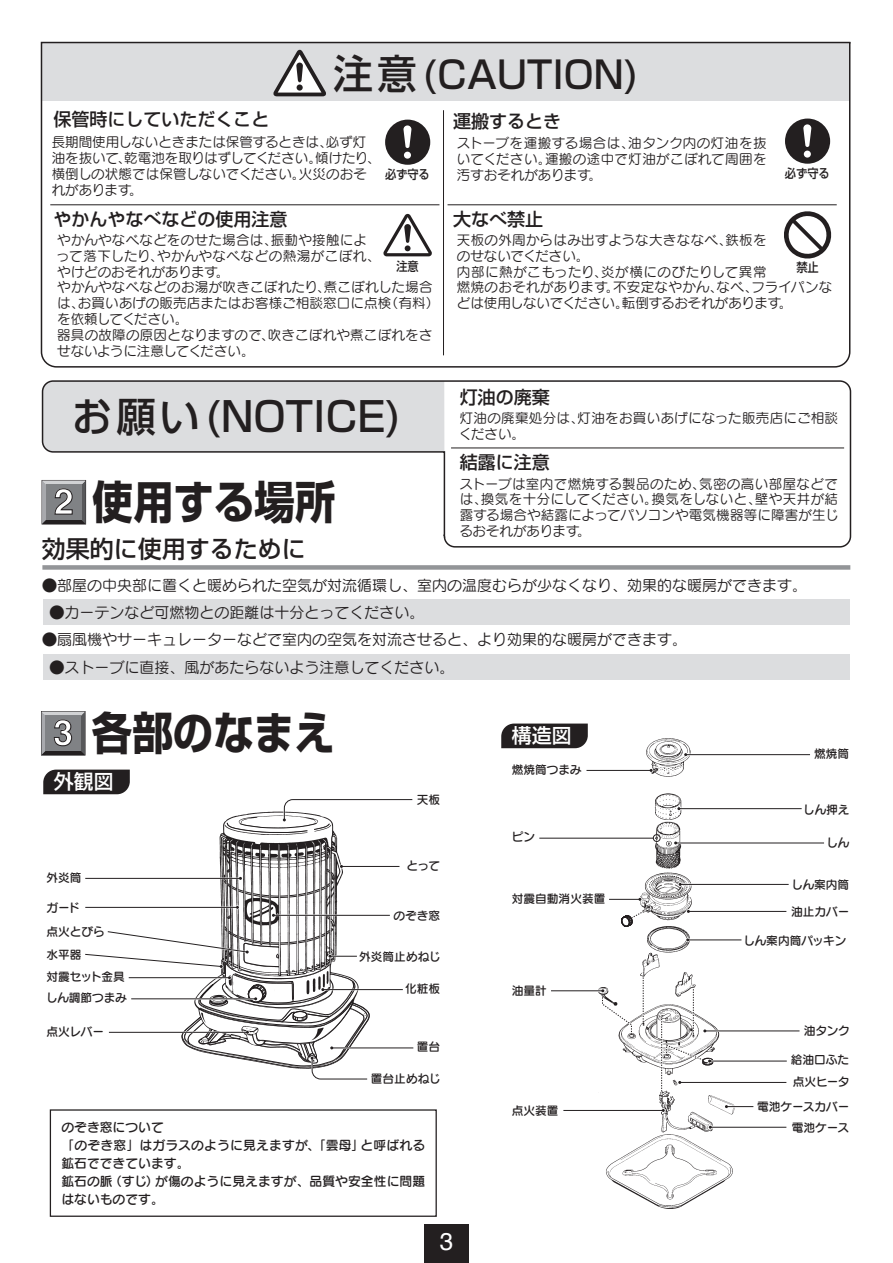
<style>
.page{position:relative;width:893px;height:1263px;background:#fff}
.page>*{position:absolute;margin:0;border:0;box-sizing:border-box;transform-origin:0 0}
.t1{font:700 45px "Shin Go Pr 6";color:#231f20;scale:.9 1}
.t2{font:500 40.5px "Shin Go Pr 6";color:#231f20}
.t3{font:500 37.5px "Shin Go Pr 6";color:#231f20}
.t4{font:24.3px "Helvetica";color:#fff}
.t5{font:500 24px "Shin Go Pr 6";color:#231f20}
.t6{font:500 19.95px "Shin Go Pr 6";color:#fff}
.t7{font:500 18px "Shin Go Pr 6";color:#231f20}
.t8{font:15px "Seurat Pro M";color:#231f20}
.t9{font:13.5px/15.9px "Seurat Pro M";letter-spacing:.015em;color:#231f20}
.t10{font:12.75px/18.1px "Seurat Pro DB";letter-spacing:.005em;color:#231f20}
.t11{font:500 12.45px "Shin Go Pr 6";color:#231f20;scale:.9 1}
.t12{font:11.7px/21.5px "Seurat Pro DB";color:#231f20}
.s1{font-size:40.5px}
.s2{font-family:"Helvetica";font-size:35.55px;color:#fff}
</style>
<div class="page">
<img style="left:219px;top:821px;width:154px;height:170px">
<img style="left:591px;top:738px;width:144px;height:471px">
<svg style="left:501px;top:723px;width:87px;height:25px;background:#302c2d"></svg>
<hr style="left:539px;top:838px;width:115px;height:1px;background:#231f20">
<svg style="left:642px;top:977px;width:2px;height:45px"></svg>
<div style="left:723px;top:1039px;width:10px;height:12px;background:#fff"></div>
<div style="left:604px;top:1024px;width:10px;height:11px;background:#fff"></div>
<div style="left:658px;top:989px;width:8px;height:11px;background:#fff"></div>
<div style="left:702px;top:894px;width:18px;height:11px;background:#fff"></div>
<div style="left:688px;top:961px;width:18px;height:11px;background:#fff"></div>
<div style="left:627px;top:946px;width:19px;height:11px;background:#fff"></div>
<div style="left:653px;top:834px;width:7px;height:8px;border:1px solid #231f20;border-radius:50%"></div>
<svg style="left:621px;top:912px;width:21px;height:15px"></svg>
<hr style="left:686px;top:753px;width:124px;height:3px;background:#fff">
<svg style="left:683px;top:752px;width:5px;height:5px"></svg>
<hr style="left:686px;top:754px;width:124px;height:1px;background:#231f20">
<hr style="left:679px;top:807px;width:123px;height:3px;background:#fff">
<svg style="left:677px;top:806px;width:4px;height:5px"></svg>
<hr style="left:679px;top:808px;width:123px;height:1px;background:#231f20">
<hr style="left:676px;top:842px;width:148px;height:2px;background:#fff">
<svg style="left:673px;top:841px;width:5px;height:4px"></svg>
<hr style="left:676px;top:843px;width:148px;height:1px;background:#231f20">
<hr style="left:680px;top:883px;width:109px;height:2px;background:#fff">
<svg style="left:678px;top:882px;width:4px;height:5px"></svg>
<hr style="left:680px;top:884px;width:109px;height:1px;background:#231f20">
<hr style="left:688px;top:910px;width:97px;height:2px;background:#fff">
<svg style="left:686px;top:909px;width:5px;height:5px"></svg>
<hr style="left:688px;top:911px;width:98px;height:1px;background:#231f20">
<hr style="left:705px;top:1030px;width:91px;height:2px;background:#fff">
<hr style="left:705px;top:1030px;width:94px;height:1px;background:#231f20">
<hr style="left:710px;top:1060px;width:68px;height:2px;background:#fff">
<hr style="left:710px;top:1061px;width:77px;height:1px;background:#231f20">
<svg style="left:724px;top:1104px;width:29px;height:5px"></svg>
<hr style="left:710px;top:1126px;width:73px;height:2px;background:#fff">
<svg style="left:708px;top:1125px;width:4px;height:4px"></svg>
<hr style="left:710px;top:1127px;width:76px;height:1px;background:#231f20">
<hr style="left:605px;top:1109px;width:58px;height:2px;background:#fff">
<svg style="left:661px;top:1108px;width:4px;height:5px"></svg>
<hr style="left:563px;top:1110px;width:100px;height:1px;background:#231f20">
<hr style="left:560px;top:990px;width:43px;height:2px;background:#fff">
<svg style="left:601px;top:988px;width:33px;height:46px"></svg>
<hr style="left:551px;top:990px;width:52px;height:1px;background:#231f20">
<hr style="left:609px;top:898px;width:31px;height:2px;background:#fff">
<svg style="left:638px;top:897px;width:4px;height:4px"></svg>
<hr style="left:609px;top:899px;width:31px;height:1px;background:#231f20">
<hr style="left:586px;top:769px;width:65px;height:2px;background:#fff">
<svg style="left:649px;top:768px;width:4px;height:5px"></svg>
<hr style="left:586px;top:770px;width:65px;height:1px;background:#231f20">
<hr style="left:680px;top:1081px;width:106px;height:2px;background:#fff">
<svg style="left:661px;top:988px;width:52px;height:103px"></svg>
<hr style="left:680px;top:1082px;width:106px;height:1px;background:#231f20">
<hr style="left:688px;top:939px;width:53px;height:2px;background:#fff">
<svg style="left:685px;top:938px;width:5px;height:4px"></svg>
<hr style="left:688px;top:939px;width:53px;height:1px;background:#231f20">
<div style="left:43px;top:654px;width:807px;height:25px;background:#dcdddf"></div>
<div style="left:43px;top:599px;width:807px;height:26px;background:#dcdddf"></div>
<div style="left:42px;top:565px;width:808px;height:5px;background:#939598"></div>
<svg style="left:41px;top:711px;width:44px;height:44px;background:#757679"></svg>
<svg style="left:40px;top:41px;width:811px;height:327px"></svg>
<svg style="left:41px;top:380px;width:811px;height:168px"></svg>
<div style="left:424px;top:1225px;width:45px;height:38px;background:#231f20"></div>
<hr style="left:448px;top:204px;width:389px;height:1px;background:#231f20">
<hr style="left:50px;top:204px;width:389px;height:1px;background:#231f20">
<div style="left:385px;top:120px;width:45px;height:45px;background:#231f20;border-radius:50%"></div>
<svg style="left:380px;top:125px;width:55px;height:62px"></svg>
<div style="left:785px;top:119px;width:45px;height:45px;background:#231f20;border-radius:50%"></div>
<svg style="left:779px;top:124px;width:56px;height:62px"></svg>
<svg style="left:383px;top:214px;width:49px;height:42px"></svg>
<div style="left:43px;top:770px;width:87px;height:24px;background:#231f20"></div>
<hr style="left:341px;top:866px;width:58px;height:1px;background:#231f20">
<hr style="left:273px;top:914px;width:117px;height:2px;background:#fff">
<hr style="left:273px;top:915px;width:117px;height:1px;background:#231f20">
<hr style="left:323px;top:989px;width:80px;height:1px;background:#231f20">
<hr style="left:332px;top:1047px;width:81px;height:1px;background:#231f20">
<hr style="left:85px;top:877px;width:155px;height:2px;background:#fff">
<svg style="left:223px;top:864px;width:121px;height:34px"></svg>
<hr style="left:85px;top:878px;width:155px;height:1px;background:#231f20">
<svg style="left:226px;top:799px;width:187px;height:34px"></svg>
<svg style="left:85px;top:905px;width:285px;height:175px"></svg>
<hr style="left:131px;top:998px;width:124px;height:1px;background:#231f20">
<div style="left:50px;top:1109px;width:387px;height:108px;border:1px solid #231f20"></div>
<p class="t3" style="left:334px;top:44px;width:308px"><span class="s1">注意</span>(CAUTION)</p>
<p class="t7" style="left:53px;top:105px;width:217px">保管時にしていただくこと</p>
<p class="t9" style="left:52px;top:134px;width:330px">長期間使用しないときまたは保管するときは、必ず灯油を抜いて、乾電池を取りはずしてください。傾けたり、横倒しの状態では保管しないでください。火災のおそれがあります。</p>
<p class="t7" style="left:453px;top:107px;width:109px">運搬するとき</p>
<p class="t9" style="left:457px;top:135px;width:311px">ストーブを運搬する場合は、油タンク内の灯油を抜いてください。運搬の途中で灯油がこぼれて周囲を</p>
<p class="t11" style="left:385px;top:164px;width:51px">必ず守る</p>
<p class="t9" style="left:457px;top:167px;width:146px">汚すおそれがあります。</p>
<p class="t11" style="left:785px;top:163px;width:51px">必ず守る</p>
<p class="t7" style="left:53px;top:204px;width:235px">やかんやなべなどの使用注意</p>
<p class="t9" style="left:56px;top:231px;width:385px">やかんやなべなどをのせた場合は、振動や接触によ<br>って落下したり、やかんやなべなどの熱湯がこぼれ、<br>やけどのおそれがあります。<br>やかんやなべなどのお湯が吹きこぼれたり、煮こぼれした場合は、お買いあげの販売店またはお客様ご相談窓口に点検（有料）を依頼してください。<br>器具の故障の原因となりますので、吹きこぼれや煮こぼれをさせないように注意してください。</p>
<p class="t11" style="left:396px;top:256px;width:26px">注意</p>
<p class="t7" style="left:453px;top:204px;width:91px">大なべ禁止</p>
<p class="t9" style="left:457px;top:231px;width:377px">天板の外周からはみ出すような大きななべ、鉄板を<br>のせないでください。<br>内部に熱がこもったり、炎が横にのびたりして異常<br>燃焼のおそれがあります。不安定なやかん、なべ、フライパンなどは使用しないでください。転倒するおそれがあります。</p>
<p class="t11" style="left:796px;top:257px;width:26px">禁止</p>
<p class="t7" style="left:460px;top:382px;width:91px">灯油の廃棄</p>
<p class="t9" style="left:459px;top:410px;width:381px">灯油の廃棄処分は、灯油をお買いあげになった販売店にご相談ください。</p>
<p class="t7" style="left:460px;top:448px;width:91px">結露に注意</p>
<p class="t9" style="left:459px;top:475px;width:381px;text-align:justify">ストーブは室内で燃焼する製品のため、気密の高い部屋などでは、換気を十分にしてください。換気をしないと、壁や天井が結露する場合や結露によってパソコンや電気機器等に障害が生じるおそれがあります。</p>
<p class="t2" style="left:73px;top:383px;width:332px">お願い(NOTICE)</p>
<p class="t1" style="left:54px;top:467px;width:314px"><span class="s2">2</span> 使用する場所</p>
<p class="t5" style="left:42px;top:529px;width:266px">効果的に使用するために</p>
<p class="t8" style="left:42px;top:575px;width:766px">●部屋の中央部に置くと暖められた空気が対流循環し、室内の温度むらが少なくなり、効果的な暖房ができます。</p>
<p class="t8" style="left:49px;top:602px;width:376px">●カーテンなど可燃物との距離は十分とってください。</p>
<p class="t8" style="left:42px;top:630px;width:646px">●扇風機やサーキュレーターなどで室内の空気を対流させると、より効果的な暖房ができます。</p>
<p class="t8" style="left:49px;top:657px;width:407px">●ストーブに直接、風があたらないよう注意してください。</p>
<p class="t1" style="left:53px;top:698px;width:314px"><span class="s2">3</span> 各部のなまえ</p>
<p class="t6" style="left:54px;top:765px;width:61px">外観図</p>
<p class="t12" style="left:46px;top:866px;width:37px">外炎筒</p>
<p class="t12" style="left:46px;top:895px;width:60px;line-height:24.2px">ガード<br>点火とびら</p>
<p class="t12" style="left:46px;top:966px;width:83px">対震セット金具しん調節つまみ</p>
<p class="t12" style="left:46px;top:1021px;width:59px">点火レバー</p>
<p class="t12" style="left:46px;top:943px;width:37px">水平器</p>
<p class="t12" style="left:417px;top:789px;width:25px">天板</p>
<p class="t12" style="left:406px;top:855px;width:35px">とって</p>
<p class="t12" style="left:393px;top:904px;width:48px">のぞき窓</p>
<p class="t12" style="left:359px;top:945px;width:83px">外炎筒止めねじ</p>
<p class="t12" style="left:405px;top:978px;width:37px">化粧板</p>
<p class="t12" style="left:417px;top:1036px;width:25px">置台</p>
<p class="t12" style="left:371px;top:1067px;width:71px">置台止めねじ</p>
<p class="t10" style="left:61px;top:1117px;width:365px">のぞき窓について<br>「のぞき窓」はガラスのように見えますが、「雲母」と呼ばれる鉱石でできています。<br>鉱石の脈（すじ）が傷のように見えますが、品質や安全性に問題はないものです。</p>
<p class="t4" style="left:440px;top:1223px;width:15px">3</p>
<p class="t6" style="left:512px;top:719px;width:61px">構造図</p>
<p class="t12" style="left:512px;top:759px;width:71px">燃焼筒つまみ</p>
<p class="t12" style="left:512px;top:826px;width:25px">ピン</p>
<p class="t12" style="left:512px;top:887px;width:95px">対震自動消火装置</p>
<p class="t12" style="left:512px;top:979px;width:37px">油量計</p>
<p class="t12" style="left:512px;top:1099px;width:48px">点火装置</p>
<p class="t12" style="left:814px;top:743px;width:37px">燃焼筒</p>
<p class="t12" style="left:803px;top:798px;width:48px">しん押え</p>
<p class="t12" style="left:826px;top:832px;width:25px">しん</p>
<p class="t12" style="left:791px;top:873px;width:60px">しん案内筒</p>
<p class="t12" style="left:791px;top:900px;width:60px">油止カバー</p>
<p class="t12" style="left:743px;top:929px;width:105px">しん案内筒パッキン</p>
<p class="t12" style="left:804px;top:1019px;width:47px">油タンク</p>
<p class="t12" style="left:791px;top:1049px;width:60px">給油口ふた点火ヒータ</p>
<p class="t12" style="left:757px;top:1095px;width:94px;text-align:right">電池ケースカバー電池ケース</p>
</div>
